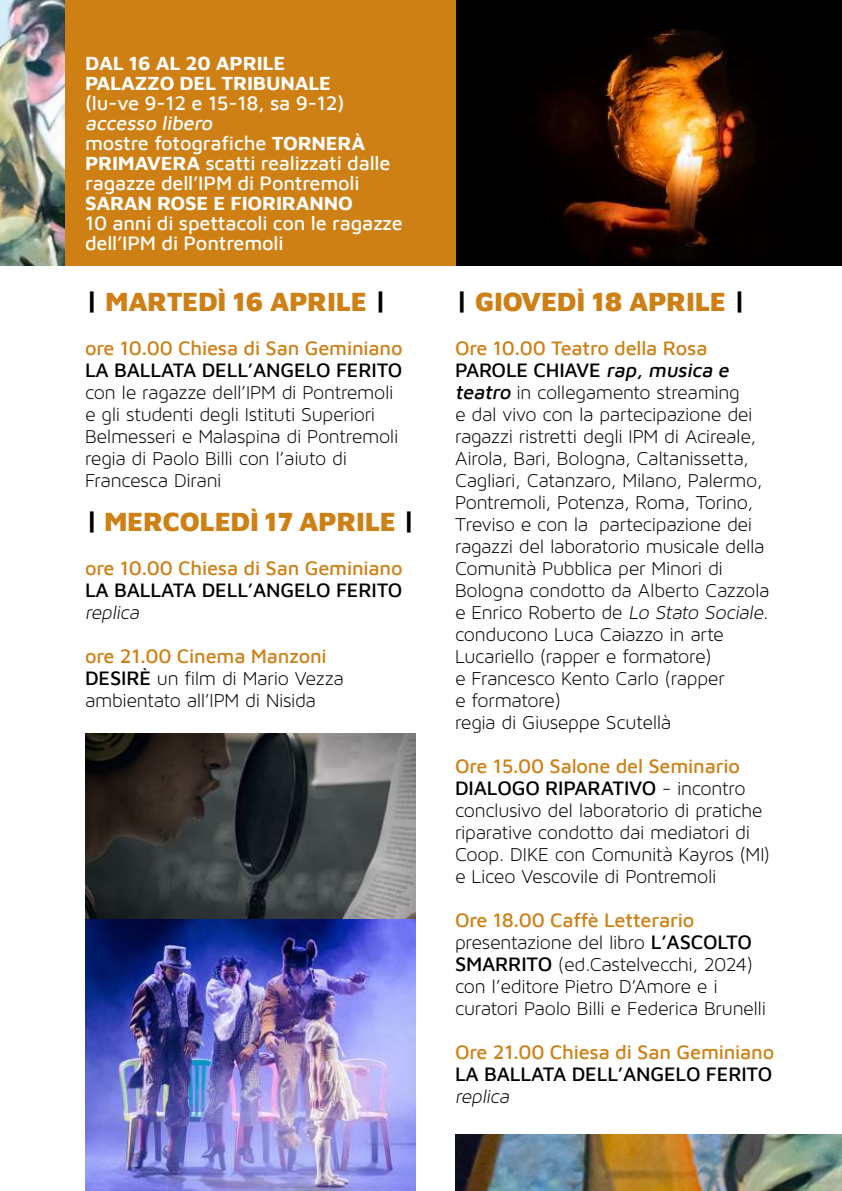
<style>
.page{position:relative;width:842px;height:1191px;background:#fff}
.page>*{position:absolute;margin:0;border:0;box-sizing:border-box;transform-origin:0 0}
.t1{font:900 27px "Maven Pro";letter-spacing:-.01em;color:#cf8015}
.t2{font:300 20px/22px "Maven Pro Light 300";letter-spacing:-.02em;color:#000}
.t3{font:500 20px/22px "Maven Pro";letter-spacing:-.01em;color:#cf8015}
.t4{font:500 20px/20px "Maven Pro";letter-spacing:-.01em;color:#fff}
.t5{font:500 20px "Maven Pro";letter-spacing:-.01em;color:#000}
.t6{font:700 20px/20px "Maven Pro";letter-spacing:-.01em;color:#fff}
.t7{font:italic 300 20px "Maven Pro Light 300";color:#000}
.s1{font-style:italic}
.s2{font-weight:700}
.s3{color:#000}
.s4{font-family:"Maven Pro";font-weight:500}
.s5{font-style:italic;color:#000}
.s6{font-family:"Maven Pro";font-weight:500;font-style:italic}
.s7{font-family:"Maven Pro Light 300";font-weight:300;color:#000}
</style>
<div class="page">
<img style="left:455px;top:1134px;width:387px;height:57px">
<img style="left:85px;top:733px;width:330px;height:458px">
<img style="left:455px;top:0;width:387px;height:265px">
<div style="left:0;top:0;width:455px;height:265px;background:#cf8015"></div>
<img style="left:0;top:0;width:64px;height:265px">
<p class="t6" style="left:85px;top:52px;width:248px">DAL 16 AL 20 APRILE<br>PALAZZO DEL TRIBUNALE</p>
<p class="t4" style="left:85px;top:92px;width:261px">(lu-ve 9-12 e 15-18, sa 9-12)</p>
<p class="t4" style="left:85px;top:112px;width:307px"><span class="s1">accesso libero<br></span>mostre fotografiche <span class="s2">TORNERÀ<br>PRIMAVERA</span> scatti realizzati dalle ragazze dell’IPM di Pontremoli</p>
<p class="t6" style="left:85px;top:192px;width:269px">SARAN ROSE E FIORIRANNO</p>
<p class="t4" style="left:85px;top:212px;width:319px">10 anni di spettacoli con le ragazze dell’IPM di Pontremoli</p>
<h1 class="t1" style="left:85px;top:282px;width:304px"><span class="s3">|</span> MARTEDÌ 16 APRILE <span class="s3">|</span></h1>
<p class="t3" style="left:85px;top:335px;width:319px">ore 10.00 Chiesa di San Geminiano</p>
<p class="t5" style="left:85px;top:356px;width:319px">LA BALLATA DELL’ANGELO FERITO</p>
<p class="t2" style="left:85px;top:381px;width:315px">con le ragazze dell’IPM di Pontremoli e gli studenti degli Istituti Superiori Belmesseri e Malaspina di Pontremoli regia di Paolo Billi con l’aiuto di Francesca Dirani</p>
<h1 class="t1" style="left:85px;top:502px;width:332px"><span class="s3">|</span> MERCOLEDÌ 17 APRILE <span class="s3">|</span></h1>
<p class="t3" style="left:85px;top:555px;width:319px">ore 10.00 Chiesa di San Geminiano</p>
<p class="t5" style="left:85px;top:576px;width:319px">LA BALLATA DELL’ANGELO FERITO</p>
<p class="t7" style="left:85px;top:601px;width:59px">replica</p>
<p class="t3" style="left:85px;top:643px;width:243px">ore 21.00 Cinema Manzoni</p>
<p class="t2" style="left:85px;top:667px;width:260px"><span class="s4">DESIRÈ</span> un film di Mario Vezza ambientato all’IPM di Nisida</p>
<h1 class="t1" style="left:455px;top:282px;width:293px"><span class="s3">|</span> GIOVEDÌ 18 APRILE <span class="s3">|</span></h1>
<p class="t3" style="left:455px;top:335px;width:279px">Ore 10.00 Teatro della Rosa<br><span class="s3">PAROLE CHIAVE</span> <span class="s5">rap, musica e</span></p>
<p class="t2" style="left:455px;top:381px;width:316px"><span class="s6">teatro</span> in collegamento streaming<br>e dal vivo con la partecipazione dei ragazzi ristretti degli IPM di Acireale, Airola, Bari, Bologna, Caltanissetta, Cagliari, Catanzaro, Milano, Palermo, Pontremoli, Potenza, Roma, Torino, Treviso e con la partecipazione dei ragazzi del laboratorio musicale della Comunità Pubblica per Minori di Bologna condotto da Alberto Cazzola e Enrico Roberto de <span class="s1">Lo Stato Sociale</span>. conducono Luca Caiazzo in arte Lucariello (rapper e formatore)<br>e Francesco Kento Carlo (rapper<br>e formatore)<br>regia di Giuseppe Scutellà</p>
<p class="t3" style="left:455px;top:753px;width:292px">Ore 15.00 Salone del Seminario<br><span class="s3">DIALOGO RIPARATIVO</span> <span class="s7">- incontro</span></p>
<p class="t2" style="left:455px;top:799px;width:316px">conclusivo del laboratorio di pratiche riparative condotto dai mediatori di Coop. DIKE con Comunità Kayros (MI) e Liceo Vescovile di Pontremoli</p>
<p class="t3" style="left:455px;top:907px;width:241px">Ore 18.00 Caffè Letterario</p>
<p class="t2" style="left:455px;top:931px;width:313px">presentazione del libro <span class="s4">L’ASCOLTO SMARRITO</span> (ed.Castelvecchi, 2024) con l’editore Pietro D’Amore e i curatori Paolo Billi e Federica Brunelli</p>
<p class="t3" style="left:455px;top:1039px;width:321px">Ore 21.00 Chiesa di San Geminiano</p>
<p class="t5" style="left:455px;top:1060px;width:319px">LA BALLATA DELL’ANGELO FERITO</p>
<p class="t7" style="left:455px;top:1085px;width:59px">replica</p>
</div>
